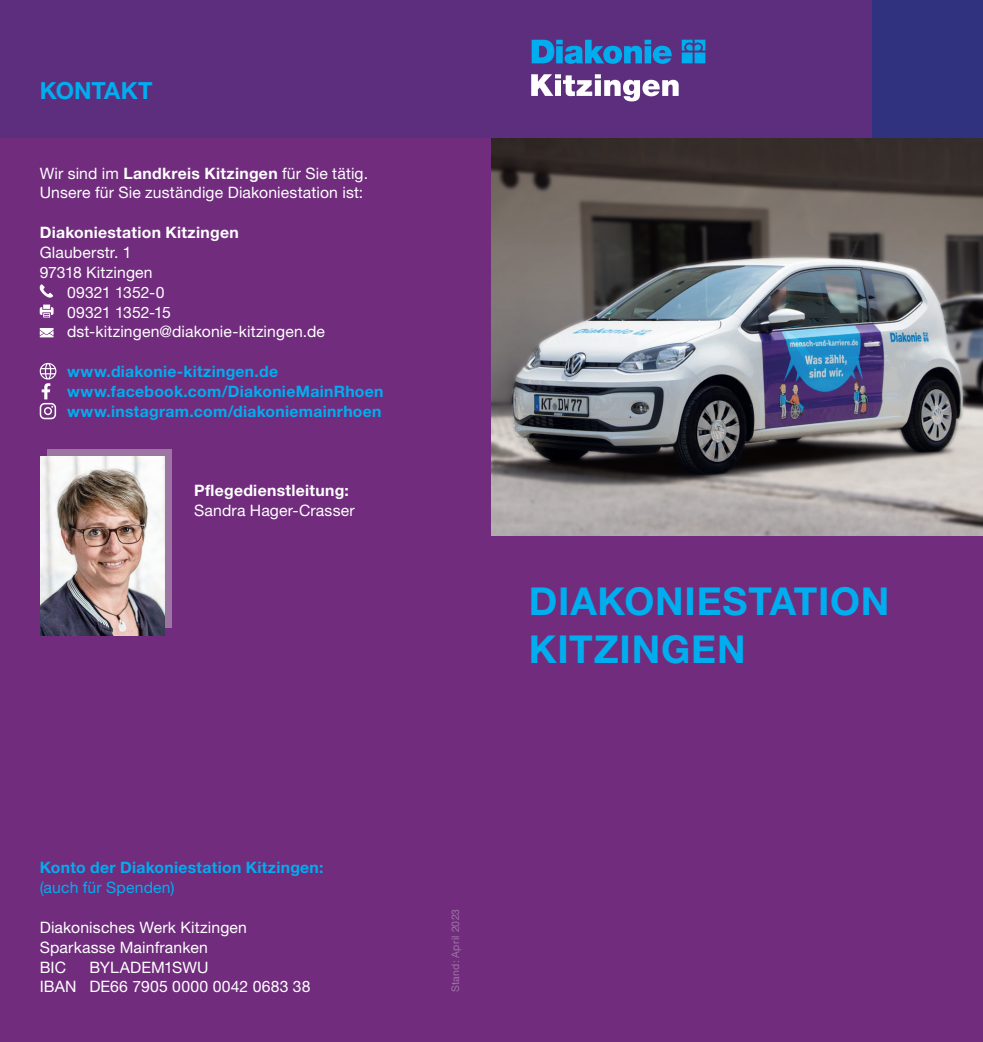
<style>
.page{position:relative;width:983px;height:1042px;background:#fff}
.page>*{position:absolute;margin:0;border:0;box-sizing:border-box;transform-origin:0 0}
.t1{font:700 38.5px/47.2px "Helvetica Neue LT Pro";letter-spacing:.02em;color:#00aeef}
.t2{font:700 23.62px "Helvetica Neue LT Pro";color:#00aeef}
.t3{font:15.75px/19.8px "Helvetica Neue LT Pro";letter-spacing:.01em;color:#fff}
.t4{font:700 15.75px/19.8px "Helvetica Neue LT Pro";letter-spacing:.02em;color:#00aeef}
.t5{font:700 15.75px "Helvetica Neue LT Pro";letter-spacing:.02em;color:#fff}
.t6{font:15.75px "Helvetica Neue LT Pro";letter-spacing:.01em;color:#00aeef}
.t7{font:10.5px "Helvetica Neue LT Pro";letter-spacing:.025em;color:#9d75a3}
.s1{font-weight:700}
</style>
<div class="page">
<div style="left:865px;top:0;width:117px;height:159px;background:#30317f"></div>
<div style="left:0;top:0;width:871px;height:159px;background:#5e2e7e"></div>
<div style="left:0;top:139px;width:982px;height:903px;background:#712c7d"></div>
<img style="left:492px;top:139px;width:490px;height:397px">
<svg style="left:531px;top:74px;width:147px;height:27px"></svg>
<svg style="left:531px;top:40px;width:174px;height:24px"></svg>
<svg style="left:40px;top:284px;width:13px;height:14px"></svg>
<svg style="left:40px;top:304px;width:14px;height:13px"></svg>
<svg style="left:40px;top:328px;width:14px;height:9px"></svg>
<svg style="left:40px;top:363px;width:16px;height:56px"></svg>
<div style="left:47px;top:449px;width:124px;height:179px;background:#9d75a3"></div>
<img style="left:40px;top:456px;width:124px;height:179px">
<h2 class="t2" style="left:40px;top:76px;width:114px">KONTAKT</h2>
<p class="t3" style="left:40px;top:163px;width:330px">Wir sind im <span class="s1">Landkreis Kitzingen</span> für Sie tätig.<br>Unsere für Sie zuständige Diakoniestation ist:</p>
<p class="t5" style="left:40px;top:223px;width:200px">Diakoniestation Kitzingen</p>
<p class="t3" style="left:40px;top:242px;width:93px">Glauberstr. 1</p>
<p class="t3" style="left:40px;top:262px;width:114px">97318 Kitzingen</p>
<p class="t3" style="left:67px;top:282px;width:99px">09321 1352-0</p>
<p class="t3" style="left:67px;top:302px;width:105px">09321 1352-15</p>
<p class="t3" style="left:67px;top:321px;width:259px">dst-kitzingen@diakonie-kitzingen.de</p>
<p class="t4" style="left:67px;top:361px;width:318px">www.diakonie-kitzingen.de www.facebook.com/DiakonieMainRhoen www.instagram.com/diakoniemainrhoen</p>
<p class="t5" style="left:194px;top:481px;width:156px">Pflegedienstleitung:</p>
<p class="t3" style="left:194px;top:500px;width:162px">Sandra Hager-Crasser</p>
<h1 class="t1" style="left:528px;top:577px;width:362px">DIAKONIESTATION<br>KITZINGEN</h1>
<p class="t4" style="left:40px;top:857px;width:285px">Konto der Diakoniestation Kitzingen:</p>
<p class="t6" style="left:40px;top:878px;width:136px">(auch für Spenden)</p>
<p class="t3" style="left:40px;top:917px;width:209px">Diakonisches Werk Kitzingen<br>Sparkasse Mainfranken<br>BIC</p>
<p class="t3" style="left:40px;top:956px;width:272px;text-indent:50px">BYLADEM1SWU<br>IBAN DE66 7905 0000 0042 0683 38</p>
<p class="t7" style="left:449px;top:992px;width:85px;rotate:-90deg">Stand: April 2023</p>
</div>
